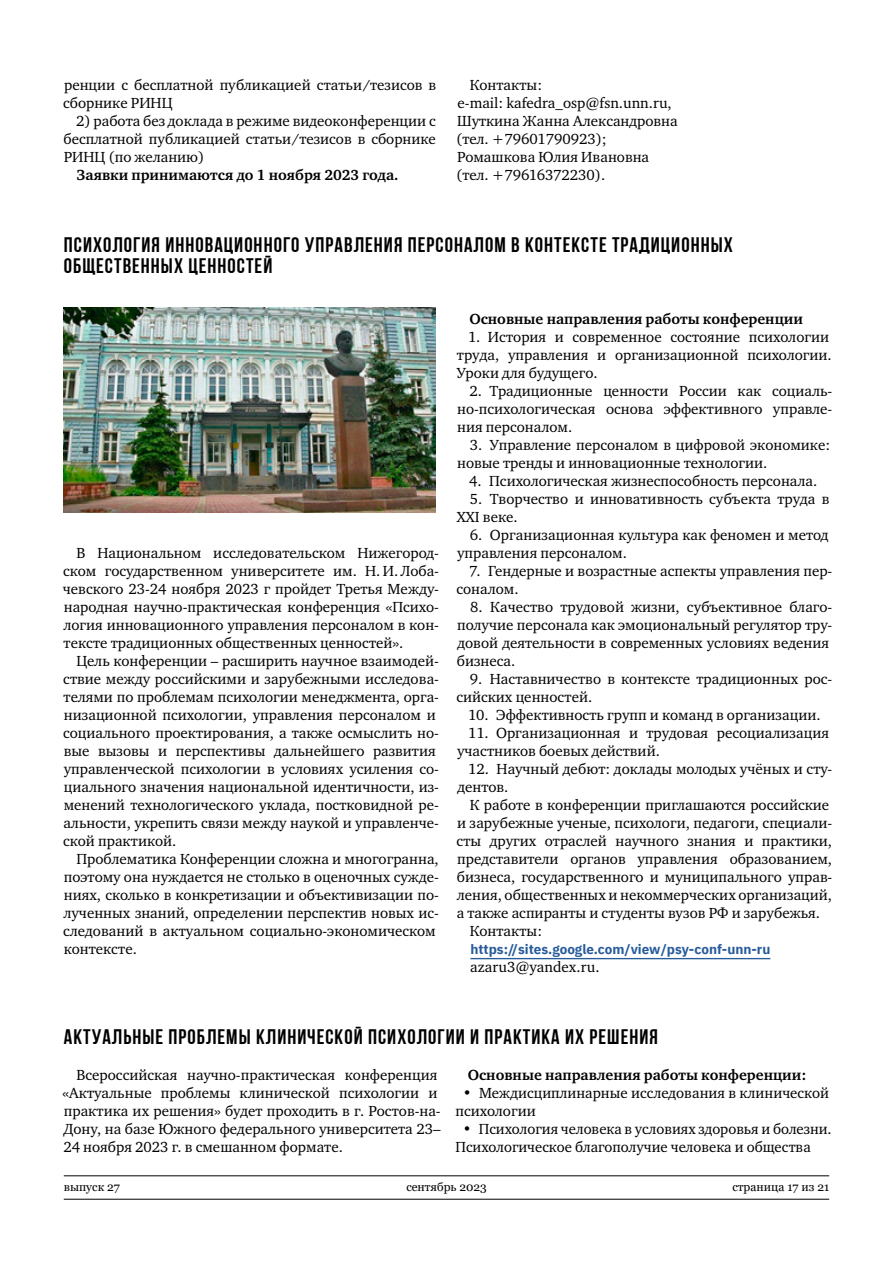
<style>
.page{position:relative;width:893px;height:1263px;background:#fff}
.page>*{position:absolute;margin:0;border:0;box-sizing:border-box;transform-origin:0 0}
.Заголовок_3{font:21px/21px "Bebas Neue Cyrillic";letter-spacing:.05em;color:#000}
.Text{font:15px/18px "Charter ITC";color:#000}
.Text-2{font:700 15px "Charter ITC";color:#000}
.Text-3{font:700 13.5px "IBM Plex Sans";color:#275b9b}
.t1{font:12px "Georgia";color:#000}
</style>
<div class="page">
<hr style="left:64px;top:1175px;width:765px;height:1px;background:#000">
<hr style="left:64px;top:1199px;width:765px;height:1px;background:#000">
<hr style="left:470px;top:958px;width:300px;height:1px;background:#275b9b">
<img style="left:64px;top:307px;width:372px;height:205px">
<p class="Text" style="left:63px;top:76px;width:375px">ренции с бесплатной публикацией статьи/тезисов в сборнике РИНЦ</p>
<p class="Text" style="left:64px;top:112px;width:374px;text-align:justify;text-indent:13px">2) работа без доклада в режиме видеоконференции с бесплатной публикацией статьи/тезисов в сборнике РИНЦ (по желанию)</p>
<p class="Text-2" style="left:77px;top:166px;width:323px">Заявки принимаются до 1 ноября 2023 года.</p>
<p class="Text" style="left:470px;top:76px;width:74px">Контакты:</p>
<p class="Text" style="left:458px;top:94px;width:216px">e-mail: kafedra_osp@fsn.unn.ru,</p>
<p class="Text" style="left:456px;top:112px;width:223px">Шуткина Жанна Александровна (тел. +79601790923);</p>
<p class="Text" style="left:456px;top:148px;width:195px">Ромашкова Юлия Ивановна (тел. +79616372230).</p>
<p class="Заголовок_3" style="left:64px;top:234px;width:670px">ПСИХОЛОГИЯ ИННОВАЦИОННОГО УПРАВЛЕНИЯ ПЕРСОНАЛОМ В КОНТЕКСТЕ ТРАДИЦИОННЫХ<br>ОБЩЕСТВЕННЫХ ЦЕННОСТЕЙ</p>
<p class="Text" style="left:63px;top:544px;width:378px;text-align:justify;text-indent:14px">В Национальном исследовательском Нижегород&shy;ском государственном университете им. Н. И. Лоба&shy;чевского 23-24 ноября 2023 г пройдет Третья Между&shy;народная научно-практическая конференция «Психо&shy;логия инновационного управления персоналом в кон&shy;тексте традиционных общественных ценностей».</p>
<p class="Text" style="left:63px;top:652px;width:377px;text-indent:13px">Цель конференции – расширить научное взаимодей&shy;ствие между российскими и зарубежными исследова&shy;телями по проблемам психологии менеджмента, орга&shy;низационной психологии, управления персоналом и социального проектирования, а также осмыслить но&shy;вые вызовы и перспективы дальнейшего развития управленческой психологии в условиях усиления со&shy;циального значения национальной идентичности, из&shy;менений технологического уклада, постковидной ре&shy;альности, укрепить связи между наукой и управленче&shy;ской практикой.</p>
<p class="Text" style="left:63px;top:850px;width:377px;text-indent:13px">Проблематика Конференции сложна и многогранна, поэтому она нуждается не столько в оценочных сужде&shy;ниях, сколько в конкретизации и объективизации по&shy;лученных знаний, определении перспектив новых ис&shy;следований в актуальном социально-экономическом контексте.</p>
<p class="Text-2" style="left:469px;top:310px;width:335px">Основные направления работы конференции</p>
<p class="Text" style="left:457px;top:328px;width:376px;text-indent:11px">1. История и современное состояние психологии труда, управления и организационной психологии.<br>Уроки для будущего.</p>
<p class="Text" style="left:457px;top:382px;width:377px;text-align:justify;text-indent:12px">2. Традиционные ценности России как социаль&shy;но-психологическая основа эффективного управле&shy;ния персоналом.</p>
<p class="Text" style="left:457px;top:436px;width:375px;text-indent:13px">3. Управление персоналом в цифровой экономике: новые тренды и инновационные технологии.</p>
<p class="Text" style="left:469px;top:472px;width:350px">4. Психологическая жизнеспособность персонала.</p>
<p class="Text" style="left:457px;top:490px;width:374px;text-indent:13px">5. Творчество и инновативность субъекта труда в<br>XXI веке.</p>
<p class="Text" style="left:457px;top:526px;width:373px;text-indent:13px">6. Организационная культура как феномен и метод управления персоналом.</p>
<p class="Text" style="left:456px;top:562px;width:377px;text-indent:13px">7. Гендерные и возрастные аспекты управления пер&shy;соналом.</p>
<p class="Text" style="left:457px;top:598px;width:377px;text-indent:13px">8. Качество трудовой жизни, субъективное благо&shy;получие персонала как эмоциональный регулятор тру&shy;довой деятельности в современных условиях ведения бизнеса.</p>
<p class="Text" style="left:456px;top:670px;width:377px;text-indent:13px">9. Наставничество в контексте традиционных рос&shy;сийских ценностей.</p>
<p class="Text" style="left:468px;top:706px;width:354px">10. Эффективность групп и команд в организации.</p>
<p class="Text" style="left:457px;top:724px;width:374px;text-indent:11px">11. Организационная и трудовая ресоциализация участников боевых действий.</p>
<p class="Text" style="left:457px;top:760px;width:377px;text-indent:11px">12. Научный дебют: доклады молодых учёных и сту&shy;дентов.</p>
<p class="Text" style="left:456px;top:796px;width:377px;text-indent:13px">К работе в конференции приглашаются российские и зарубежные ученые, психологи, педагоги, специали&shy;сты других отраслей научного знания и практики, представители органов управления образованием, бизнеса, государственного и муниципального управ&shy;ления, общественных и некоммерческих организаций, а также аспиранты и студенты вузов РФ и зарубежья.</p>
<p class="Text" style="left:470px;top:922px;width:74px">Контакты:</p>
<p class="Text-3" style="left:470px;top:938px;width:301px">https://sites.google.com/view/psy-conf-unn-ru</p>
<p class="Text" style="left:470px;top:958px;width:131px">azaru3@yandex.ru.</p>
<p class="Заголовок_3" style="left:64px;top:1026px;width:596px">АКТУАЛЬНЫЕ ПРОБЛЕМЫ КЛИНИЧЕСКОЙ ПСИХОЛОГИИ И ПРАКТИКА ИХ РЕШЕНИЯ</p>
<p class="Text" style="left:63px;top:1066px;width:380px;text-indent:14px">Всероссийская научно-практическая конференция «Актуальные проблемы клинической психологии и практика их решения» будет проходить в г. Ростов-на-Дону, на базе Южного федерального университета 23– 24 ноября 2023 г. в смешанном формате.</p>
<p class="Text-2" style="left:468px;top:1066px;width:340px">Основные направления работы конференции:</p>
<p class="Text" style="left:455px;top:1084px;width:375px;text-indent:7px">• Междисциплинарные исследования в клинической психологии</p>
<p class="Text" style="left:455px;top:1120px;width:378px;text-indent:7px">• Психология человека в условиях здоровья и болезни.<br>Психологическое благополучие человека и общества</p>
<p class="t1" style="left:64px;top:1179px;width:58px">выпуск 27</p>
<p class="t1" style="left:406px;top:1179px;width:82px">сентябрь 2023</p>
<p class="t1" style="left:732px;top:1179px;width:98px">страница 17 из 21</p>
</div>
